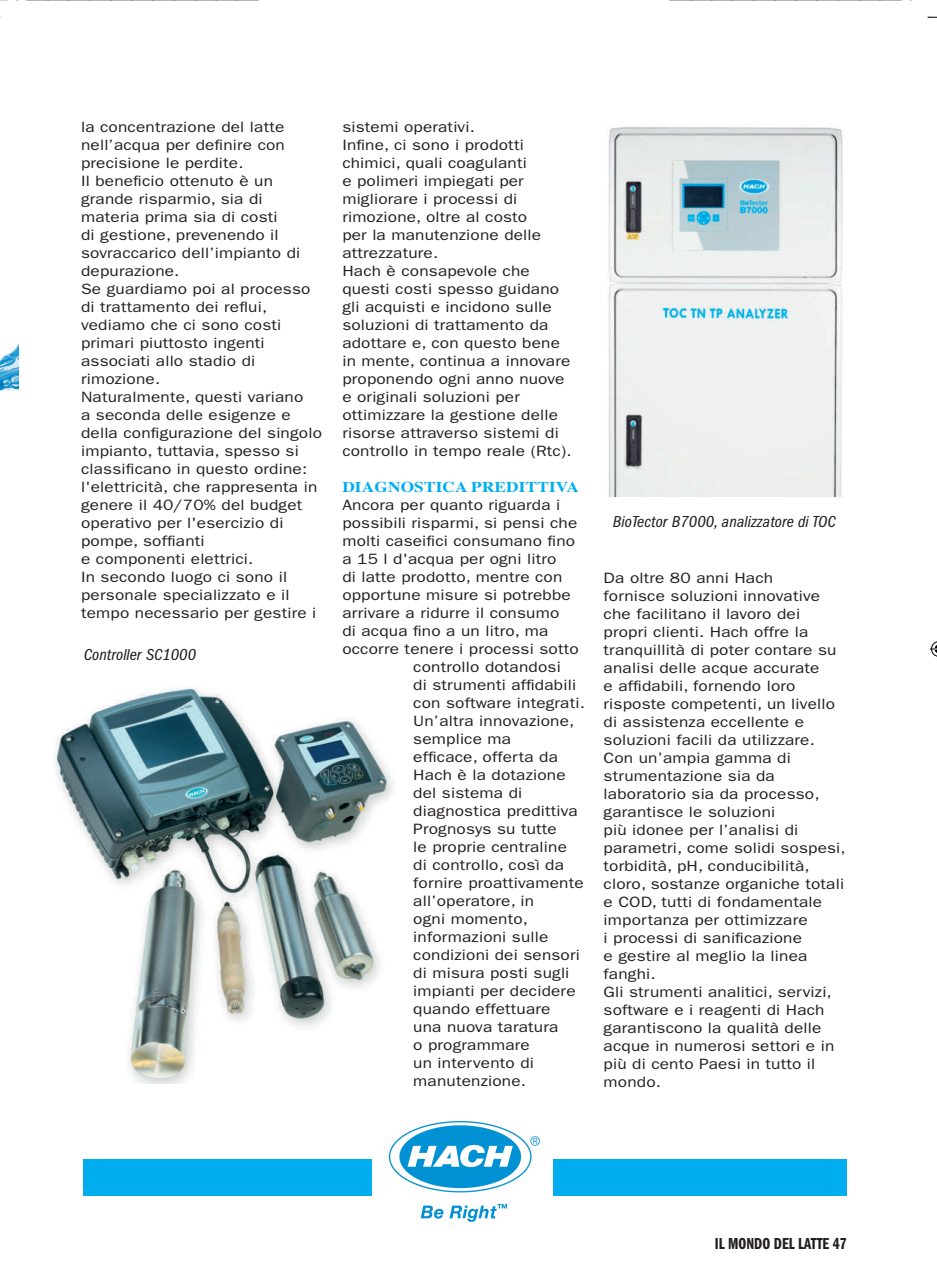
<style>
.page{position:relative;width:937px;height:1261px;background:#fff}
.page>*{position:absolute;margin:0;border:0;box-sizing:border-box;transform-origin:0 0}
.t1{font:16.5px "ITC Franklin Gothic Std Bk Cp It";color:#231f20;scale:1.15 1}
.t2{font:16.5px "ITC Franklin Gothic Std Dm Cp";color:#231f20}
.t3{font:15px/18px "ITC Franklin Gothic Std";letter-spacing:.01em;color:#231f20;scale:1.15 1}
.t4{font:700 15px "Times";letter-spacing:.01em;color:#00aeef;scale:1.15 1}
</style>
<div class="page">
<img style="left:0;top:343px;width:19px;height:50px">
<div style="left:83px;top:1159px;width:763px;height:36px;background:#00aeef"></div>
<img style="left:55px;top:688px;width:338px;height:395px">
<img style="left:608px;top:126px;width:235px;height:370px">
<div style="left:372px;top:1117px;width:181px;height:107px;background:#fff"></div>
<img style="left:388px;top:1121px;width:152px;height:101px">
<svg style="left:927px;top:16px;width:9px;height:2px"></svg>
<svg style="left:930px;top:641px;width:6px;height:16px"></svg>
<svg style="left:26px;top:0;width:233px;height:1px"></svg>
<svg style="left:669px;top:0;width:232px;height:1px"></svg>
<p class="t3" style="left:81px;top:118px;width:211px">la concentrazione del latte nell’acqua per definire con precisione le perdite.<br>Il beneficio ottenuto è un grande risparmio, sia di materia prima sia di costi<br>di gestione, prevenendo il sovraccarico dell’impianto di depurazione.<br>Se guardiamo poi al processo di trattamento dei reflui, vediamo che ci sono costi primari piuttosto ingenti associati allo stadio di rimozione.<br>Naturalmente, questi variano<br>a seconda delle esigenze e della configurazione del singolo impianto, tuttavia, spesso si classificano in questo ordine: l'elettricità, che rappresenta in genere il 40/70% del budget operativo per l'esercizio di pompe, soffianti<br>e componenti elettrici.<br>In secondo luogo ci sono il personale specializzato e il tempo necessario per gestire i</p>
<p class="t3" style="left:342px;top:118px;width:201px">sistemi operativi.<br>Infine, ci sono i prodotti chimici, quali coagulanti<br>e polimeri impiegati per migliorare i processi di rimozione, oltre al costo<br>per la manutenzione delle attrezzature.<br>Hach è consapevole che questi costi spesso guidano gli acquisti e incidono sulle soluzioni di trattamento da adottare e, con questo bene in mente, continua a innovare proponendo ogni anno nuove e originali soluzioni per ottimizzare la gestione delle risorse attraverso sistemi di controllo in tempo reale (Rtc).</p>
<p class="t4" style="left:342px;top:472px;width:207px">DIAGNOSTICA PREDITTIVA</p>
<p class="t3" style="left:342px;top:496px;width:191px">Ancora per quanto riguarda i</p>
<p class="t3" style="left:342px;top:514px;width:206px">possibili risparmi, si pensi che</p>
<p class="t3" style="left:342px;top:532px;width:204px">molti caseifici consumano fino</p>
<p class="t3" style="left:342px;top:550px;width:188px">a 15 l d'acqua per ogni litro</p>
<p class="t3" style="left:342px;top:568px;width:193px">di latte prodotto, mentre con</p>
<p class="t3" style="left:342px;top:586px;width:200px">opportune misure si potrebbe</p>
<p class="t3" style="left:342px;top:604px;width:190px">arrivare a ridurre il consumo</p>
<p class="t3" style="left:342px;top:622px;width:180px">di acqua fino a un litro, ma</p>
<p class="t3" style="left:342px;top:640px;width:207px">occorre tenere i processi sotto</p>
<p class="t3" style="left:413px;top:658px;width:130px">controllo dotandosi</p>
<p class="t3" style="left:413px;top:676px;width:143px">di strumenti affidabili</p>
<p class="t3" style="left:413px;top:694px;width:151px">con software integrati.</p>
<p class="t3" style="left:413px;top:712px;width:141px">Un’altra innovazione,</p>
<p class="t3" style="left:413px;top:730px;width:87px">semplice ma</p>
<p class="t3" style="left:413px;top:748px;width:127px">efficace, offerta da</p>
<p class="t3" style="left:413px;top:766px;width:134px">Hach è la dotazione</p>
<p class="t3" style="left:413px;top:784px;width:96px">del sistema di</p>
<p class="t3" style="left:413px;top:802px;width:145px">diagnostica predittiva</p>
<p class="t3" style="left:413px;top:820px;width:126px">Prognosys su tutte</p>
<p class="t3" style="left:413px;top:838px;width:135px">le proprie centraline</p>
<p class="t3" style="left:413px;top:856px;width:133px">di controllo, così da</p>
<p class="t3" style="left:413px;top:874px;width:150px">fornire proattivamente</p>
<p class="t3" style="left:413px;top:892px;width:106px">all’operatore, in</p>
<p class="t3" style="left:413px;top:910px;width:101px">ogni momento,</p>
<p class="t3" style="left:413px;top:928px;width:119px">informazioni sulle</p>
<p class="t3" style="left:413px;top:946px;width:146px">condizioni dei sensori</p>
<p class="t3" style="left:413px;top:964px;width:137px">di misura posti sugli</p>
<p class="t3" style="left:413px;top:982px;width:143px">impianti per decidere</p>
<p class="t3" style="left:413px;top:1000px;width:121px">quando effettuare</p>
<p class="t3" style="left:413px;top:1018px;width:128px">una nuova taratura</p>
<p class="t3" style="left:413px;top:1036px;width:103px">o programmare</p>
<p class="t3" style="left:413px;top:1054px;width:106px">un intervento di</p>
<p class="t3" style="left:413px;top:1072px;width:99px">manutenzione.</p>
<p class="t1" style="left:84px;top:646px;width:99px">Controller SC1000</p>
<p class="t1" style="left:613px;top:512px;width:195px">BioTector B7000, analizzatore di TOC</p>
<p class="t3" style="left:603px;top:568px;width:212px">Da oltre 80 anni Hach<br>fornisce soluzioni innovative che facilitano il lavoro dei propri clienti. Hach offre la tranquillità di poter contare su analisi delle acque accurate<br>e affidabili, fornendo loro risposte competenti, un livello di assistenza eccellente e soluzioni facili da utilizzare.<br>Con un’ampia gamma di strumentazione sia da laboratorio sia da processo, garantisce le soluzioni<br>più idonee per l’analisi di parametri, come solidi sospesi, torbidità, pH, conducibilità, cloro, sostanze organiche totali e COD, tutti di fondamentale importanza per ottimizzare<br>i processi di sanificazione<br>e gestire al meglio la linea fanghi.<br>Gli strumenti analitici, servizi, software e i reagenti di Hach garantiscono la qualità delle acque in numerosi settori e in più di cento Paesi in tutto il mondo.</p>
<p class="t2" style="left:714px;top:1234px;width:134px">IL MONDO DEL LATTE 47</p>
</div>
